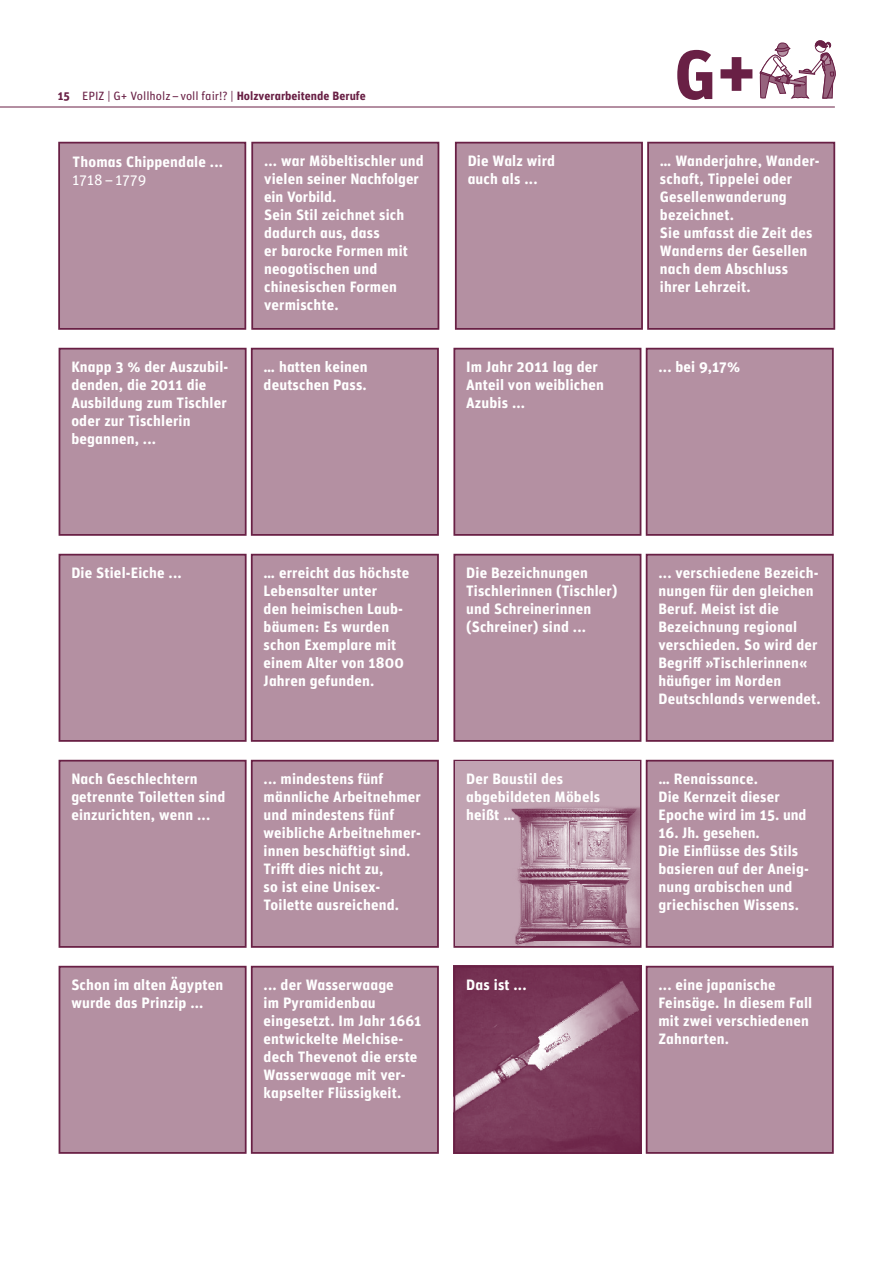
<style>
.page{position:relative;width:893px;height:1263px;background:#fff}
.page>*{position:absolute;margin:0;border:0;box-sizing:border-box;transform-origin:0 0}
.t1{font:700 69.45px "Unit";color:#692045}
.t2{font:15px/18px "Unit Bold Alternate";letter-spacing:.01em;color:#fff}
.t3{font:15px "Unit Regular Alternate";letter-spacing:.005em;color:#fff}
.t4{font:12px "Unit Regular Alternate";color:#692045}
.s1{font-family:"Unit Bold Alternate"}
</style>
<div class="page">
<svg style="left:760px;top:40px;width:76px;height:59px"></svg>
<hr style="left:0;top:107px;width:835px;height:1px;background:#692045">
<div style="left:59px;top:554px;width:188px;height:188px;background:#b490a2;border:2px solid #692045"></div>
<div style="left:251px;top:554px;width:188px;height:188px;background:#b490a2;border:2px solid #692045"></div>
<div style="left:453px;top:554px;width:188px;height:188px;background:#b490a2;border:2px solid #692045"></div>
<div style="left:646px;top:554px;width:188px;height:188px;background:#b490a2;border:2px solid #692045"></div>
<div style="left:59px;top:760px;width:188px;height:188px;background:#b490a2;border:2px solid #692045"></div>
<div style="left:251px;top:760px;width:188px;height:188px;background:#b490a2;border:2px solid #692045"></div>
<div style="left:59px;top:966px;width:188px;height:188px;background:#b490a2;border:2px solid #692045"></div>
<div style="left:251px;top:966px;width:188px;height:188px;background:#b490a2;border:2px solid #692045"></div>
<img style="left:456px;top:969px;width:182px;height:182px">
<div style="left:453px;top:966px;width:188px;height:188px;border:2px solid #692045"></div>
<div style="left:646px;top:966px;width:188px;height:188px;background:#b490a2;border:2px solid #692045"></div>
<div style="left:59px;top:348px;width:188px;height:188px;background:#b490a2;border:2px solid #692045"></div>
<div style="left:251px;top:348px;width:188px;height:188px;background:#b490a2;border:2px solid #692045"></div>
<div style="left:453px;top:348px;width:188px;height:188px;background:#b490a2;border:2px solid #692045"></div>
<div style="left:646px;top:348px;width:188px;height:188px;background:#b490a2;border:2px solid #692045"></div>
<div style="left:455px;top:142px;width:188px;height:188px;background:#b490a2;border:2px solid #692045"></div>
<div style="left:647px;top:142px;width:188px;height:188px;background:#b490a2;border:2px solid #692045"></div>
<div style="left:58px;top:142px;width:188px;height:188px;background:#b490a2;border:2px solid #692045"></div>
<div style="left:251px;top:142px;width:188px;height:188px;background:#b490a2;border:2px solid #692045"></div>
<svg style="left:453px;top:760px;width:188px;height:188px"></svg>
<div style="left:646px;top:760px;width:188px;height:188px;background:#b490a2;border:2px solid #692045"></div>
<img style="left:456px;top:762px;width:184px;height:184px">
<p class="t4" style="left:58px;top:89px;width:309px"><span class="s1">15</span> EPIZ | G+ Vollholz–voll fair!? | <span class="s1">Holzverarbeitende Berufe</span></p>
<p class="t2" style="left:73px;top:152px;width:152px">Thomas Chippendale ...</p>
<p class="t3" style="left:73px;top:171px;width:75px">1718 – 1779</p>
<p class="t2" style="left:264px;top:152px;width:161px">... war Möbeltischler und vielen seiner Nachfolger ein Vorbild.<br>Sein Stil zeichnet sich dadurch aus, dass<br>er barocke Formen mit neogotischen und chinesischen Formen vermischte.</p>
<h1 class="t1" style="left:674px;top:30px;width:84px">G+</h1>
<p class="t2" style="left:468px;top:152px;width:89px">Die Walz wird auch als ...</p>
<p class="t2" style="left:660px;top:152px;width:161px">… Wanderjahre, Wander&shy;schaft, Tippelei oder<br>Gesellenwanderung bezeichnet.<br>Sie umfasst die Zeit des<br>Wanderns der Gesellen nach dem Abschluss ihrer Lehrzeit.</p>
<p class="t2" style="left:71px;top:358px;width:159px">Knapp 3 % der Auszubil&shy;denden, die 2011 die<br>Ausbildung zum Tischler oder zur Tischlerin begannen, ...</p>
<p class="t2" style="left:264px;top:358px;width:106px">… hatten keinen deutschen Pass.</p>
<p class="t2" style="left:466px;top:358px;width:139px">Im Jahr 2011 lag der<br>Anteil von weiblichen<br>Azubis ...</p>
<p class="t2" style="left:658px;top:358px;width:83px">... bei 9,17%</p>
<p class="t2" style="left:71px;top:564px;width:112px">Die Stiel-Eiche ...</p>
<p class="t2" style="left:264px;top:564px;width:147px">… erreicht das höchste<br>Lebensalter unter<br>den heimischen Laub&shy;bäumen: Es wurden schon Exemplare mit einem Alter von 1800<br>Jahren gefunden.</p>
<p class="t2" style="left:466px;top:564px;width:153px">Die Bezeichnungen<br>Tischlerinnen (Tischler) und Schreinerinnen (Schreiner) sind ...</p>
<p class="t2" style="left:658px;top:564px;width:164px">... verschiedene Bezeich&shy;nungen für den gleichen<br>Beruf. Meist ist die<br>Bezeichnung regional verschieden. So wird der<br>Begriff »Tischlerinnen« häufiger im Norden<br>Deutschlands verwendet.</p>
<p class="t2" style="left:71px;top:770px;width:156px">Nach Geschlechtern getrennte Toiletten sind einzurichten, wenn ...</p>
<p class="t2" style="left:264px;top:770px;width:159px">... mindestens fünf männliche Arbeitnehmer und mindestens fünf weibliche Arbeitnehmer&shy;innen beschäftigt sind.<br>Trifft dies nicht zu,<br>so ist eine Unisex-<br>Toilette ausreichend.</p>
<p class="t2" style="left:466px;top:770px;width:136px">Der Baustil des abgebildeten Möbels heißt …</p>
<p class="t2" style="left:658px;top:770px;width:150px">… Renaissance.<br>Die Kernzeit dieser<br>Epoche wird im 15. und</p>
<p class="t2" style="left:658px;top:824px;width:152px">16. Jh. gesehen.<br>Die Einflüsse des Stils basieren auf der Aneig&shy;nung arabischen und griechischen Wissens.</p>
<p class="t2" style="left:71px;top:976px;width:153px">Schon im alten Ägypten wurde das Prinzip ...</p>
<p class="t2" style="left:264px;top:976px;width:159px">... der Wasserwaage<br>im Pyramidenbau eingesetzt. Im Jahr 1661 entwickelte Melchise&shy;dech Thevenot die erste<br>Wasserwaage mit ver&shy;kapselter Flüssigkeit.</p>
<p class="t2" style="left:466px;top:976px;width:62px">Das ist ...</p>
<p class="t2" style="left:658px;top:976px;width:155px">... eine japanische<br>Feinsäge. In diesem Fall mit zwei verschiedenen<br>Zahnarten.</p>
</div>
